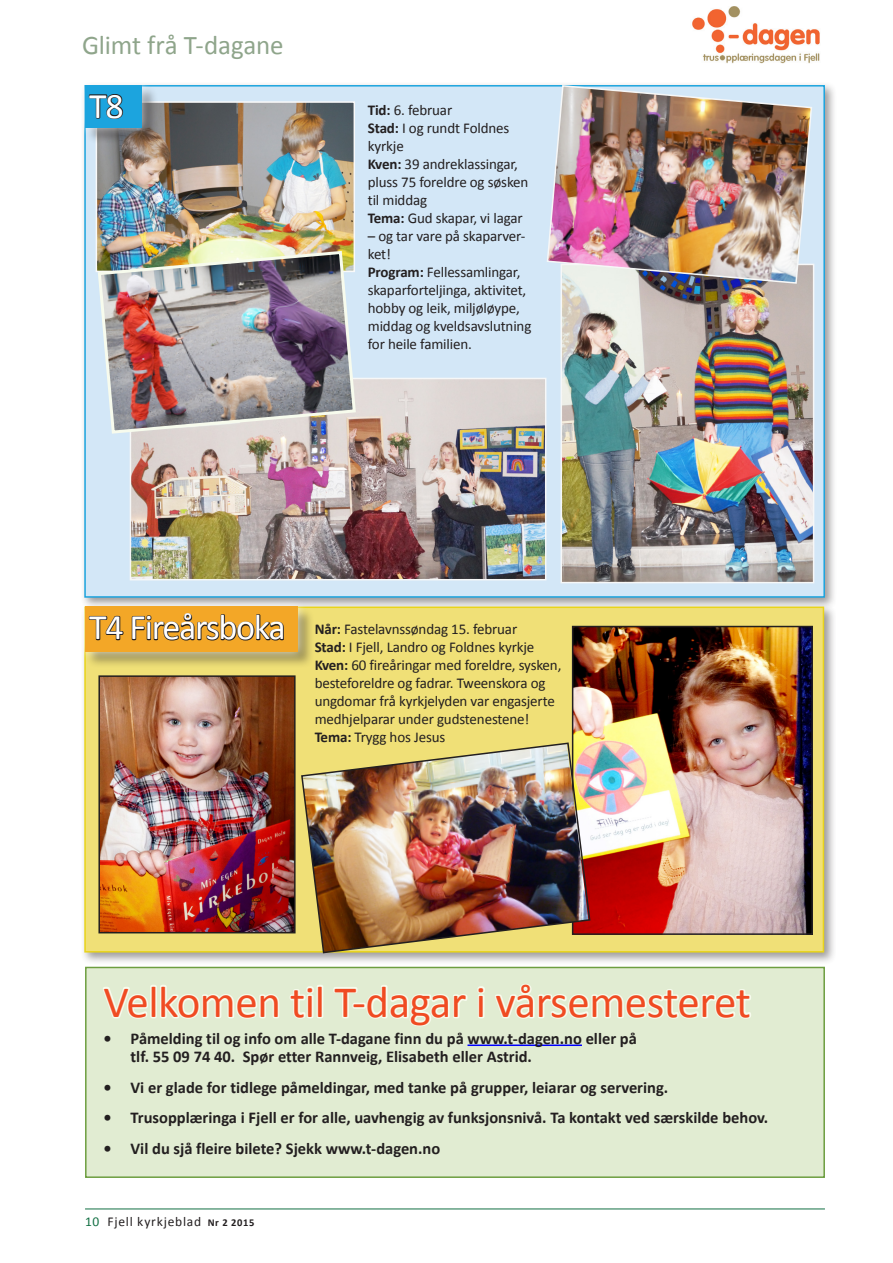
<style>
.page{position:relative;width:893px;height:1263px;background:#fff}
.page>*{position:absolute;margin:0;border:0;box-sizing:border-box;transform-origin:0 0}
.t1{font:45px "Calibri";letter-spacing:-.01em;color:#f04b22}
.B-tittel{font:36px "Calibri";letter-spacing:-.035em;color:#fff}
.t2{font:27px "Calibri";letter-spacing:-.01em;color:#8fa58b}
.t3{font:700 16.5px/18px "Calibri";color:#231f20}
.T-dag_tekst{font:15px/18px "Calibri";letter-spacing:-.01em;color:#231f20}
.t4{font:13.5px "Calibri";letter-spacing:.055em;color:#231f20}
.s1{font-weight:700}
.s2{color:#137044}
.s3{font-weight:700;font-size:10.5px}
</style>
<div class="page">
<div style="left:81px;top:81px;width:757px;height:529px;background:#231f20;opacity:.45"></div>
<div style="left:84px;top:85px;width:741px;height:513px;background:#d3e7f7;border:2px solid #1ca4de"></div>
<img style="left:133px;top:381px;width:410px;height:196px">
<div style="left:130px;top:378px;width:416px;height:202px;border:2px solid #f6f7f7"></div>
<div style="left:86px;top:967px;width:738px;height:210px;background:#e1ecd2"></div>
<hr style="left:467px;top:1044px;width:115px;height:2px;background:#00f">
<svg style="left:103px;top:985px;width:365px;height:41px"></svg>
<svg style="left:477px;top:986px;width:8px;height:33px"></svg>
<svg style="left:495px;top:984px;width:256px;height:35px"></svg>
<div style="left:85px;top:967px;width:740px;height:211px;border:2px solid #6d9e40"></div>
<div style="left:81px;top:603px;width:756px;height:362px;background:#231f20;opacity:.45"></div>
<div style="left:84px;top:606px;width:740px;height:346px;background:#f0e077;border:2px solid #e9d41a"></div>
<div style="left:85px;top:607px;width:229px;height:62px;background:#231f20;opacity:.4"></div>
<div style="left:75px;top:597px;width:232px;height:65px;background:#fff;opacity:.75"></div>
<div style="left:85px;top:607px;width:213px;height:45px;background:#f3a727"></div>
<svg style="left:88px;top:613px;width:196px;height:28px"></svg>
<img style="left:99px;top:104px;width:253px;height:145px">
<div style="left:96px;top:101px;width:259px;height:171px;border:2px solid #f9f9f9"></div>
<img style="left:564px;top:285px;width:247px;height:295px">
<div style="left:561px;top:264px;width:253px;height:319px;border:2px solid #f6f7f7"></div>
<img style="left:575px;top:629px;width:235px;height:303px">
<div style="left:572px;top:626px;width:241px;height:309px;border:2px solid #231f20"></div>
<img style="left:96px;top:249px;width:261px;height:186px">
<img style="left:101px;top:678px;width:192px;height:252px">
<div style="left:98px;top:675px;width:198px;height:258px;border:2px solid #231f20"></div>
<div style="left:85px;top:85px;width:74px;height:59px;background:#231f20;opacity:.4"></div>
<div style="left:75px;top:75px;width:76px;height:62px;background:#fff;opacity:.75"></div>
<div style="left:85px;top:85px;width:57px;height:43px;background:#1ca4de"></div>
<svg style="left:88px;top:94px;width:36px;height:25px"></svg>
<img style="left:300px;top:742px;width:291px;height:212px">
<img style="left:546px;top:84px;width:267px;height:201px">
<hr style="left:85px;top:1208px;width:740px;height:1px;background:#137044">
<img style="left:692px;top:7px;width:128px;height:56px">
<p class="t2" style="left:82px;top:28px;width:203px">Glimt frå T-dagane</p>
<p class="B-tittel" style="left:89px;top:83px;width:36px">T8</p>
<p class="T-dag_tekst" style="left:368px;top:101px;width:86px"><span class="s1">Tid:</span> 6. februar</p>
<p class="T-dag_tekst" style="left:368px;top:119px;width:143px"><span class="s1">Stad:</span> I og rundt Foldnes kyrkje</p>
<p class="T-dag_tekst" style="left:368px;top:155px;width:162px"><span class="s1">Kven:</span> 39 andreklassingar, pluss 75 foreldre og søsken til middag</p>
<p class="T-dag_tekst" style="left:368px;top:209px;width:156px"><span class="s1">Tema:</span> Gud skapar, vi lagar</p>
<p class="T-dag_tekst" style="left:368px;top:227px;width:159px">– og tar vare på skaparver&shy;ket!</p>
<p class="T-dag_tekst" style="left:368px;top:263px;width:165px"><span class="s1">Program:</span> Fellessamlingar, skaparforteljinga, aktivitet, hobby og leik, miljøløype, middag og kveldsavslutning for heile familien.</p>
<p class="B-tittel" style="left:89px;top:605px;width:198px">T4 Fireårsboka</p>
<p class="T-dag_tekst" style="left:315px;top:620px;width:204px"><span class="s1">Når:</span> Fastelavnssøndag 15. februar</p>
<p class="T-dag_tekst" style="left:315px;top:638px;width:221px"><span class="s1">Stad:</span> I Fjell, Landro og Foldnes kyrkje</p>
<p class="T-dag_tekst" style="left:315px;top:656px;width:248px"><span class="s1">Kven:</span> 60 fireåringar med foreldre, sysken, besteforeldre og fadrar. Tweenskora og ungdomar frå kyrkjelyden var engasjerte medhjelparar under gudstenestene!</p>
<p class="T-dag_tekst" style="left:315px;top:728px;width:132px"><span class="s1">Tema:</span> Trygg hos Jesus</p>
<p class="t1" style="left:104px;top:973px;width:649px">Velkomen til T-dagar i vårsemesteret</p>
<p class="t3" style="left:131px;top:1029px;width:508px;text-indent:-27px">• Påmelding til og info om alle T-dagane finn du på www.t-dagen.no eller på tlf. 55 09 74 40. Spør etter Rannveig, Elisabeth eller Astrid.</p>
<p class="t3" style="left:104px;top:1078px;width:566px">• Vi er glade for tidlege påmeldingar, med tanke på grupper, leiarar og servering.</p>
<p class="t3" style="left:104px;top:1109px;width:666px">• Trusopplæringa i Fjell er for alle, uavhengig av funksjonsnivå. Ta kontakt ved særskilde behov.</p>
<p class="t3" style="left:104px;top:1139px;width:338px">• Vil du sjå fleire bilete? Sjekk www.t-dagen.no</p>
<p class="t4" style="left:85px;top:1213px;width:171px"><span class="s2">10</span> Fjell kyrkjeblad <span class="s3">Nr 2 2015</span></p>
</div>
